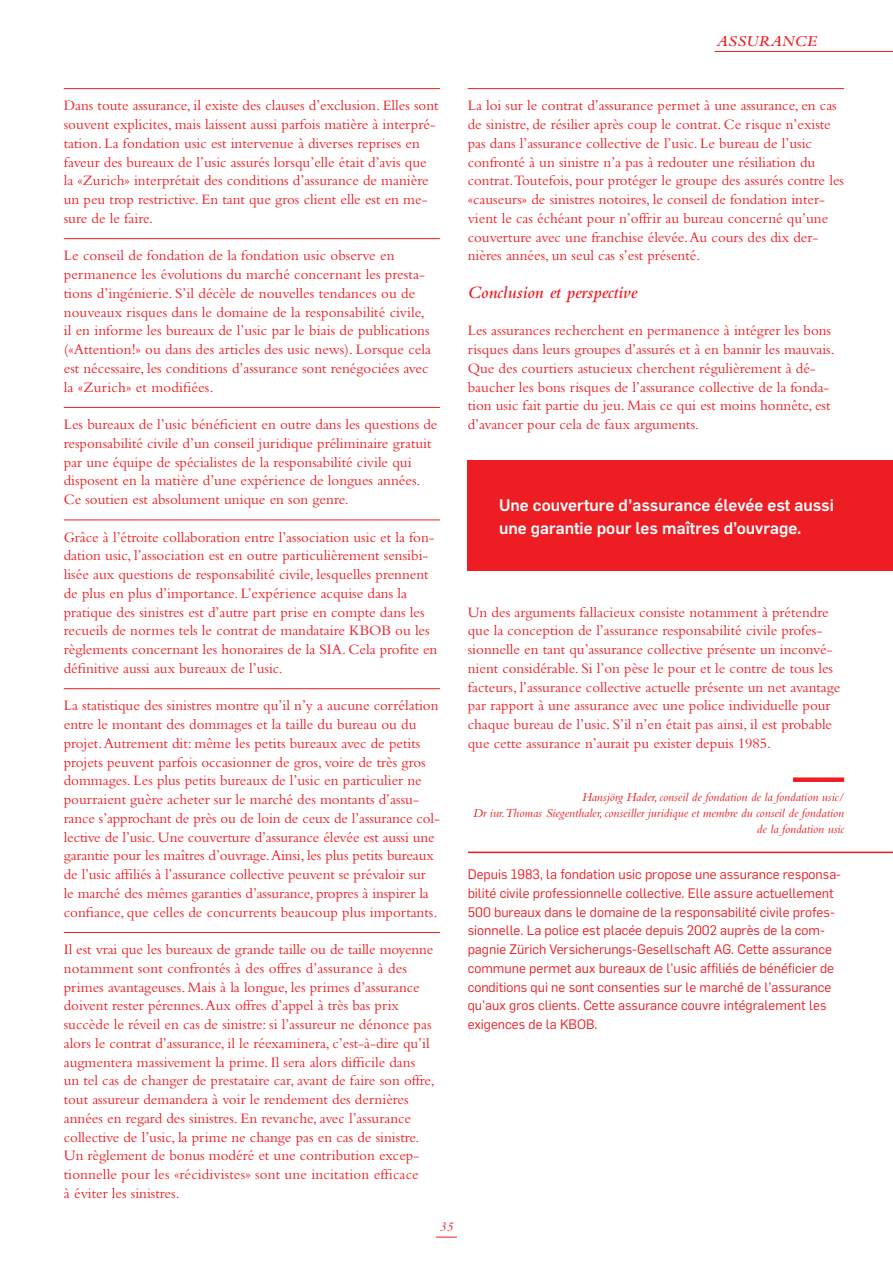
<style>
.page{position:relative;width:893px;height:1263px;background:#fff}
.page>*{position:absolute;margin:0;border:0;box-sizing:border-box;transform-origin:0 0}
.t1{font:italic 600 18px "Bembo";color:#ee1d23}
.t2{font:500 16.5px/22.5px "Flama";color:#fff}
.t3{font:italic 600 15.75px "Bembo";letter-spacing:.025em;color:#ee1d23}
.t4{font:15px/18.8px "Bembo";color:#ee1d23}
.t5{font:13.5px/18.8px "Flama";color:#ee1d23}
.t6{font:italic 13.5px "Bembo";color:#ee1d23}
.t7{font:italic 12.75px/15.8px "Bembo";color:#ee1d23;text-align:right}
</style>
<div class="page">
<hr style="left:64px;top:88px;width:376px;height:1px;background:#ee1d23">
<hr style="left:64px;top:238px;width:376px;height:1px;background:#ee1d23">
<hr style="left:64px;top:407px;width:376px;height:1px;background:#ee1d23">
<hr style="left:64px;top:519px;width:376px;height:1px;background:#ee1d23">
<hr style="left:64px;top:688px;width:376px;height:1px;background:#ee1d23">
<hr style="left:64px;top:932px;width:376px;height:1px;background:#ee1d23">
<hr style="left:468px;top:88px;width:376px;height:1px;background:#ee1d23">
<div style="left:793px;top:777px;width:51px;height:5px;background:#ee1d23"></div>
<div style="left:468px;top:460px;width:425px;height:111px;background:#ee1d23"></div>
<hr style="left:468px;top:851px;width:425px;height:2px;background:#ee1d23">
<svg style="left:436px;top:1236px;width:21px;height:1px"></svg>
<hr style="left:715px;top:51px;width:178px;height:1px;background:#ee1d23">
<p class="t3" style="left:716px;top:31px;width:102px">ASSURANCE</p>
<p class="t4" style="left:64px;top:96px;width:376px">Dans toute assurance, il existe des clauses d’exclusion. Elles sont souvent explicites, mais laissent aussi parfois matière à interpré&shy;tation. La fondation usic est intervenue à diverses reprises en faveur des bureaux de l’usic assurés lorsqu’elle était d’avis que la «Zurich» interprétait des conditions d’assurance de manière un peu trop restrictive. En tant que gros client elle est en me&shy;sure de le faire.</p>
<p class="t4" style="left:64px;top:246px;width:369px">Le conseil de fondation de la fondation usic observe en permanence les évolutions du marché concernant les presta&shy;tions d’ingénierie. S’il décèle de nouvelles tendances ou de nouveaux risques dans le domaine de la responsabilité civile, il en informe les bureaux de l’usic par le biais de publications («Attention!» ou dans des articles des usic news). Lorsque cela est nécessaire, les conditions d’assurance sont renégociées avec la «Zurich» et modifiées.</p>
<p class="t4" style="left:64px;top:414px;width:375px">Les bureaux de l’usic bénéficient en outre dans les questions de responsabilité civile d’un conseil juridique préliminaire gratuit par une équipe de spécialistes de la responsabilité civile qui disposent en la matière d’une expérience de longues années.<br>Ce soutien est absolument unique en son genre.</p>
<p class="t4" style="left:64px;top:527px;width:375px">Grâce à l’étroite collaboration entre l’association usic et la fon&shy;dation usic, l’association est en outre particulièrement sensibi&shy;lisée aux questions de responsabilité civile, lesquelles prennent de plus en plus d’importance. L’expérience acquise dans la pratique des sinistres est d’autre part prise en compte dans les recueils de normes tels le contrat de mandataire KBOB ou les règlements concernant les honoraires de la SIA. Cela profite en définitive aussi aux bureaux de l’usic.</p>
<p class="t4" style="left:64px;top:696px;width:378px">La statistique des sinistres montre qu’il n’y a aucune corrélation entre le montant des dommages et la taille du bureau ou du projet.Autrement dit: même les petits bureaux avec de petits projets peuvent parfois occasionner de gros, voire de très gros dommages. Les plus petits bureaux de l’usic en particulier ne pourraient guère acheter sur le marché des montants d’assu&shy;rance s’approchant de près ou de loin de ceux de l’assurance col&shy;lective de l’usic. Une couverture d’assurance élevée est aussi une garantie pour les maîtres d’ouvrage.Ainsi, les plus petits bureaux de l’usic affiliés à l’assurance collective peuvent se prévaloir sur<br>le marché des mêmes garanties d’assurance, propres à inspirer la confiance, que celles de concurrents beaucoup plus importants.</p>
<p class="t4" style="left:64px;top:939px;width:372px">Il est vrai que les bureaux de grande taille ou de taille moyenne notamment sont confrontés à des offres d’assurance à des primes avantageuses. Mais à la longue, les primes d’assurance doivent rester pérennes.Aux offres d’appel à très bas prix succède le réveil en cas de sinistre: si l’assureur ne dénonce pas alors le contrat d’assurance, il le réexaminera, c’est-à-dire qu’il augmentera massivement la prime. Il sera alors difficile dans<br>un tel cas de changer de prestataire car, avant de faire son offre, tout assureur demandera à voir le rendement des dernières années en regard des sinistres. En revanche, avec l’assurance collective de l’usic, la prime ne change pas en cas de sinistre.<br>Un règlement de bonus modéré et une contribution excep&shy;tionnelle pour les «récidivistes» sont une incitation efficace<br>à éviter les sinistres.</p>
<p class="t6" style="left:440px;top:1218px;width:15px">35</p>
<p class="t4" style="left:468px;top:96px;width:378px">La loi sur le contrat d’assurance permet à une assurance, en cas de sinistre, de résilier après coup le contrat. Ce risque n’existe pas dans l’assurance collective de l’usic. Le bureau de l’usic confronté à un sinistre n’a pas à redouter une résiliation du contrat.Toutefois, pour protéger le groupe des assurés contre les «causeurs» de sinistres notoires, le conseil de fondation inter&shy;vient le cas échéant pour n’offrir au bureau concerné qu’une couverture avec une franchise élevée.Au cours des dix der&shy;nières années, un seul cas s’est présenté.</p>
<p class="t1" style="left:468px;top:281px;width:171px">Conclusion et perspective</p>
<p class="t4" style="left:468px;top:321px;width:368px">Les assurances recherchent en permanence à intégrer les bons risques dans leurs groupes d’assurés et à en bannir les mauvais.<br>Que des courtiers astucieux cherchent régulièrement à dé&shy;baucher les bons risques de l’assurance collective de la fonda&shy;tion usic fait partie du jeu. Mais ce qui est moins honnête, est d’avancer pour cela de faux arguments.</p>
<p class="t2" style="left:499px;top:493px;width:336px">Une couverture d’assurance élevée est aussi une garantie pour les maîtres d’ouvrage.</p>
<p class="t4" style="left:468px;top:602px;width:374px">Un des arguments fallacieux consiste notamment à prétendre que la conception de l’assurance responsabilité civile profes&shy;sionnelle en tant qu’assurance collective présente un inconvé&shy;nient considérable. Si l’on pèse le pour et le contre de tous les facteurs, l’assurance collective actuelle présente un net avantage par rapport à une assurance avec une police individuelle pour chaque bureau de l’usic. S’il n’en était pas ainsi, il est probable que cette assurance n’aurait pu exister depuis 1985.</p>
<p class="t7" style="left:473px;top:789px;width:372px">Hansjörg Hader, conseil de fondation de la fondation usic/<br>Dr iur.Thomas Siegenthaler, conseiller juridique et membre du conseil de fondation de la fondation usic</p>
<p class="t5" style="left:468px;top:864px;width:375px">Depuis 1983, la fondation usic propose une assurance responsa&shy;bilité civile professionnelle collective. Elle assure actuellement 500 bureaux dans le domaine de la responsabilité civile profes&shy;sionnelle. La police est placée depuis 2002 auprès de la com&shy;pagnie Zürich Versicherungs-Gesellschaft AG. Cette assurance commune permet aux bureaux de l’usic affiliés de bénéficier de conditions qui ne sont consenties sur le marché de l’assurance qu’aux gros clients. Cette assurance couvre intégralement les exigences de la KBOB.</p>
</div>
